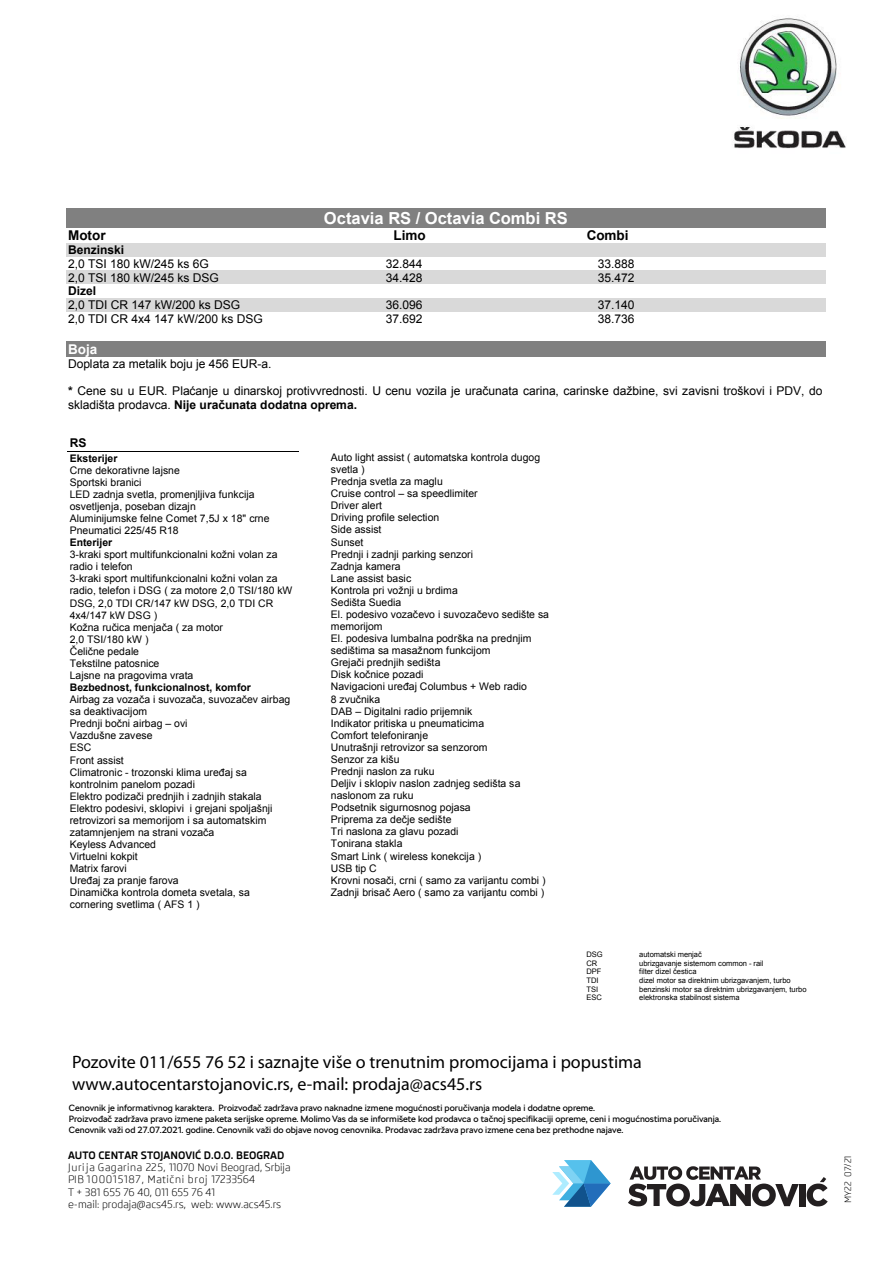
<style>
.page{position:relative;width:893px;height:1263px;background:#fff}
.page>*{position:absolute;margin:0;border:0;box-sizing:border-box;transform-origin:0 0}
.t1{font:18px/21.6px "Myriad Pro";color:#000}
.t2{font:700 16.5px "Arial";color:#fff}
.t3{font:700 13.5px "Arial";color:#000}
.t4{font:700 13.5px "Arial";color:#fff}
.t5{font:12px/14px "Arial";letter-spacing:-.005em;color:#000}
.t6{font:700 12px "Arial";color:#000}
.t7{font:10.5px/12.1px "Arial";color:#000}
.t8{font:10.5px/12.5px "Skoda Pro";color:#000}
.t9{font:700 10.5px "Arial";color:#000}
.t10{font:700 10.5px "Skoda Pro";color:#000}
.t11{font:9px/10.8px "SKODA Next";color:#000}
.t12{font:9px "Skoda Pro";color:#000}
.t13{font:7.5px "Arial";letter-spacing:-.01em;color:#000}
.s1{font-weight:700}
</style>
<div class="page">
<img style="left:733px;top:18px;width:113px;height:131px">
<div style="left:66px;top:208px;width:760px;height:19px;background:#808080"></div>
<div style="left:66px;top:243px;width:760px;height:14px;background:#d9d9d9"></div>
<div style="left:66px;top:270px;width:760px;height:14px;background:#d9d9d9"></div>
<div style="left:66px;top:298px;width:760px;height:14px;background:#d9d9d9"></div>
<div style="left:66px;top:341px;width:760px;height:15px;background:#808080"></div>
<hr style="left:68px;top:451px;width:231px;height:1px;background:#000">
<svg style="left:552px;top:1160px;width:59px;height:47px"></svg>
<svg style="left:628px;top:1166px;width:171px;height:40px"></svg>
<div style="left:799px;top:1184px;width:6px;height:22px;background:#231f20"></div>
<svg style="left:807px;top:1177px;width:21px;height:29px"></svg>
<h2 class="t2" style="left:324px;top:207px;width:245px">Octavia RS / Octavia Combi RS</h2>
<p class="t3" style="left:68px;top:226px;width:39px">Motor</p>
<p class="t3" style="left:393px;top:226px;width:34px">Limo</p>
<p class="t3" style="left:587px;top:226px;width:43px">Combi</p>
<p class="t6" style="left:68px;top:242px;width:58px">Benzinski</p>
<p class="t5" style="left:68px;top:257px;width:143px">2,0 TSI 180 kW/245 ks 6G</p>
<p class="t5" style="left:386px;top:257px;width:38px">32.844</p>
<p class="t5" style="left:598px;top:257px;width:38px">33.888</p>
<p class="t5" style="left:68px;top:270px;width:152px">2,0 TSI 180 kW/245 ks DSG</p>
<p class="t5" style="left:386px;top:270px;width:38px">34.428</p>
<p class="t5" style="left:598px;top:270px;width:38px">35.472</p>
<p class="t6" style="left:68px;top:283px;width:30px">Dizel</p>
<p class="t5" style="left:68px;top:298px;width:174px">2,0 TDI CR 147 kW/200 ks DSG</p>
<p class="t5" style="left:386px;top:298px;width:38px">36.096</p>
<p class="t5" style="left:598px;top:298px;width:38px">37.140</p>
<p class="t5" style="left:68px;top:312px;width:196px">2,0 TDI CR 4x4 147 kW/200 ks DSG</p>
<p class="t5" style="left:386px;top:312px;width:38px">37.692</p>
<p class="t5" style="left:598px;top:312px;width:38px">38.736</p>
<p class="t4" style="left:68px;top:340px;width:31px">Boja</p>
<p class="t5" style="left:68px;top:357px;width:205px">Doplata za metalik boju je 456 EUR-a.</p>
<p class="t5" style="left:68px;top:384px;width:756px"><span class="s1">*</span> Cene su u EUR. Plaćanje u dinarskoj protivvrednosti. U cenu vozila je uračunata carina, carinske dažbine, svi zavisni troškovi i PDV, do skladišta prodavca. <span class="s1">Nije uračunata dodatna oprema.</span></p>
<p class="t6" style="left:70px;top:435px;width:18px">RS</p>
<p class="t9" style="left:70px;top:451px;width:49px">Eksterijer</p>
<p class="t7" style="left:70px;top:464px;width:201px">Crne dekorativne lajsne<br>Sportski branici<br>LED zadnja svetla, promenjljiva funkcija osvetljenja, poseban dizajn<br>Aluminijumske felne Comet 7,5J x 18" crne<br>Pneumatici 225/45 R18</p>
<p class="t9" style="left:70px;top:536px;width:44px">Enterijer</p>
<p class="t7" style="left:70px;top:549px;width:224px">3-kraki sport multifunkcionalni kožni volan za radio i telefon<br>3-kraki sport multifunkcionalni kožni volan za radio, telefon i DSG ( za motore 2,0 TSI/180 kW<br>DSG, 2,0 TDI CR/147 kW DSG, 2,0 TDI CR<br>4x4/147 kW DSG )<br>Kožna ručica menjača ( za motor<br>2,0 TSI/180 kW )<br>Čelične pedale<br>Tekstilne patosnice<br>Lajsne na pragovima vrata</p>
<p class="t9" style="left:70px;top:680px;width:183px">Bezbednost, funkcionalnost, komfor</p>
<p class="t7" style="left:70px;top:694px;width:222px">Airbag za vozača i suvozača, suvozačev airbag sa deaktivacijom<br>Prednji bočni airbag – ovi<br>Vazdušne zavese<br>ESC<br>Front assist<br>Climatronic - trozonski klima uređaj sa kontrolnim panelom pozadi<br>Elektro podizači prednjih i zadnjih stakala<br>Elektro podesivi, sklopivi i grejani spoljašnji retrovizori sa memorijom i sa automatskim zatamnjenjem na strani vozača<br>Keyless Advanced<br>Virtuelni kokpit<br>Matrix farovi<br>Uređaj za pranje farova<br>Dinamička kontrola dometa svetala, sa cornering svetlima ( AFS 1 )</p>
<p class="t7" style="left:331px;top:451px;width:220px">Auto light assist ( automatska kontrola dugog svetla )<br>Prednja svetla za maglu<br>Cruise control – sa speedlimiter<br>Driver alert<br>Driving profile selection<br>Side assist<br>Sunset<br>Prednji i zadnji parking senzori<br>Zadnja kamera<br>Lane assist basic<br>Kontrola pri vožnji u brdima<br>Sedišta Suedia<br>El. podesivo vozačevo i suvozačevo sedište sa memorijom<br>El. podesiva lumbalna podrška na prednjim sedištima sa masažnom funkcijom<br>Grejači prednjih sedišta<br>Disk kočnice pozadi<br>Navigacioni uređaj Columbus + Web radio<br>8 zvučnika<br>DAB – Digitalni radio prijemnik<br>Indikator pritiska u pneumaticima<br>Comfort telefoniranje<br>Unutrašnji retrovizor sa senzorom<br>Senzor za kišu<br>Prednji naslon za ruku<br>Deljiv i sklopiv naslon zadnjeg sedišta sa naslonom za ruku<br>Podsetnik sigurnosnog pojasa<br>Priprema za dečje sedište<br>Tri naslona za glavu pozadi<br>Tonirana stakla<br>Smart Link ( wireless konekcija )<br>USB tip C<br>Krovni nosači, crni ( samo za varijantu combi )<br>Zadnji brisač Aero ( samo za varijantu combi )</p>
<p class="t13" style="left:586px;top:950px;width:18px">DSG</p>
<p class="t13" style="left:639px;top:950px;width:64px">automatski menjač</p>
<p class="t13" style="left:586px;top:958px;width:12px">CR</p>
<p class="t13" style="left:639px;top:958px;width:126px">ubrizgavanje sistemom common - rail</p>
<p class="t13" style="left:586px;top:967px;width:17px">DPF</p>
<p class="t13" style="left:639px;top:967px;width:59px">filter dizel čestica</p>
<p class="t13" style="left:586px;top:975px;width:14px">TDI</p>
<p class="t13" style="left:639px;top:975px;width:153px">dizel motor sa direktnim ubrizgavanjem, turbo</p>
<p class="t13" style="left:586px;top:984px;width:13px">TSI</p>
<p class="t13" style="left:639px;top:984px;width:169px">benzinski motor sa direktnim ubrizgavanjem, turbo</p>
<p class="t13" style="left:586px;top:993px;width:17px">ESC</p>
<p class="t13" style="left:639px;top:993px;width:102px">elektronska stabilnost sistema</p>
<h1 class="t1" style="left:72px;top:1051px;width:571px">Pozovite 011/655 76 52 i saznajte više o trenutnim promocijama i popustima www.autocentarstojanovic.rs, e-mail: prodaja@acs45.rs</h1>
<p class="t11" style="left:69px;top:1102px;width:654px">Cenovnik je informativnog karaktera. Proizvođač zadržava pravo naknadne izmene mogućnosti poručivanja modela i dodatne opreme.<br>Proizvođač zadržava pravo izmene paketa serijske opreme. MolimoVas da se informišete kod prodavca o tačnoj specifikaciji opreme, ceni i mogućnostima poručivanja.<br>Cenovnik važi od 27.07.2021. godine. Cenovnik važi do objave novog cenovnika. Prodavac zadržava pravo izmene cena bez prethodne najave.</p>
<p class="t10" style="left:68px;top:1149px;width:218px">AUTO CENTAR STOJANOVIĆ D.O.O. BEOGRAD</p>
<p class="t8" style="left:68px;top:1161px;width:224px">Juri ja Gagarina 225, 11070 Novi Beograd, Srbija PIB 100015187, Matični broj 17233564<br>T + 381 655 76 40, 011 655 76 41<br>e-mail: prodaja@acs45.rs, web: www.acs45.rs</p>
<p class="t12" style="left:843px;top:1203px;width:49px;rotate:-90deg">MY22 07/21</p>
</div>
